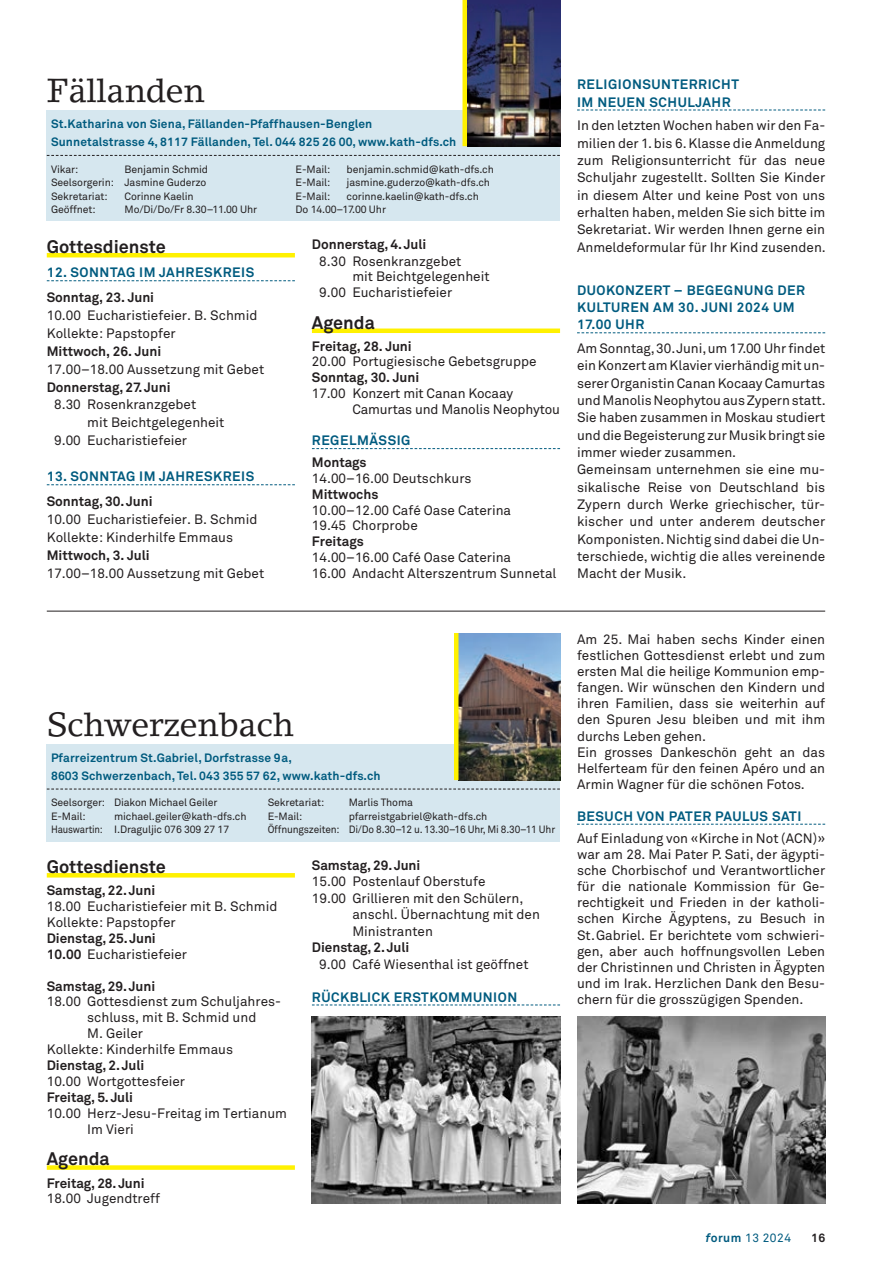
<style>
.page{position:relative;width:872px;height:1263px;background:#fff}
.page>*{position:absolute;margin:0;border:0;box-sizing:border-box;transform-origin:0 0}
.t1{font:33px "Lino Letter";letter-spacing:-.01em;color:#231f20}
.t2{font:700 18px "Akkurat Pro";color:#231f20}
.t3{font:13.5px/17.2px "Akkurat Pro";color:#231f20}
.t4{font:700 13.5px/15.9px "Akkurat Pro";letter-spacing:-.005em;color:#231f20}
.t5{font:700 13.5px/17.2px "Akkurat Pro";letter-spacing:.04em;color:#005b7f}
.t6{font:700 12px/18px "Akkurat Pro";letter-spacing:.01em;color:#005b7f}
.t7{font:12px "Akkurat Pro";letter-spacing:.04em;color:#005b7f}
.t8{font:700 12px "Akkurat Pro";color:#231f20}
.t9{font:10.5px/13.5px "Akkurat Pro";letter-spacing:-.01em;color:#231f20}
.s1{font-weight:400}
.s2{font-weight:700;font-style:italic}
.s3{font-weight:700}
</style>
<div class="page">
<hr style="left:47px;top:253px;width:248px;height:4px;background:#fff101">
<svg style="left:47px;top:280px;width:248px;height:1px"></svg>
<svg style="left:47px;top:484px;width:248px;height:1px"></svg>
<div style="left:312px;top:328px;width:248px;height:5px;background:#fff101"></div>
<svg style="left:312px;top:448px;width:248px;height:1px"></svg>
<svg style="left:577px;top:110px;width:248px;height:1px"></svg>
<svg style="left:577px;top:332px;width:248px;height:1px"></svg>
<div style="left:47px;top:111px;width:513px;height:110px;background:#d6e7ef"></div>
<img style="left:467px;top:0;width:93px;height:146px">
<div style="left:462px;top:0;width:5px;height:146px;background:#fff101"></div>
<svg style="left:47px;top:155px;width:513px;height:1px"></svg>
<div style="left:47px;top:744px;width:513px;height:98px;background:#d6e7ef"></div>
<img style="left:458px;top:634px;width:102px;height:146px">
<hr style="left:454px;top:634px;width:4px;height:146px;background:#fff101">
<svg style="left:47px;top:788px;width:513px;height:1px"></svg>
<hr style="left:47px;top:611px;width:778px;height:1px;background:#231f20">
<img style="left:312px;top:1016px;width:248px;height:187px">
<img style="left:577px;top:1016px;width:248px;height:187px">
<svg style="left:47px;top:873px;width:248px;height:4px"></svg>
<div style="left:47px;top:1165px;width:248px;height:5px;background:#fff101"></div>
<svg style="left:312px;top:1004px;width:248px;height:1px"></svg>
<svg style="left:577px;top:824px;width:248px;height:1px"></svg>
<h1 class="t1" style="left:47px;top:70px;width:160px">Fällanden</h1>
<p class="t6" style="left:51px;top:115px;width:407px">St.Katharina von Siena, Fällanden-Pfaffhausen-Benglen<br>Sunnetalstrasse 4, 8117 Fällanden, Tel. 044 825 26 00, www.kath-dfs.ch</p>
<p class="t9" style="left:51px;top:163px;width:29px">Vikar:</p>
<p class="t9" style="left:125px;top:163px;width:85px">Benjamin Schmid</p>
<p class="t9" style="left:296px;top:163px;width:36px">E-Mail:</p>
<p class="t9" style="left:347px;top:163px;width:149px">benjamin.schmid@kath-dfs.ch</p>
<p class="t9" style="left:51px;top:176px;width:157px">Seelsorgerin: Jasmine Guderzo</p>
<p class="t9" style="left:296px;top:176px;width:36px">E-Mail:</p>
<p class="t9" style="left:347px;top:176px;width:145px">jasmine.guderzo@kath-dfs.ch</p>
<p class="t9" style="left:51px;top:190px;width:58px">Sekretariat:</p>
<p class="t9" style="left:125px;top:190px;width:71px">Corinne Kaelin</p>
<p class="t9" style="left:296px;top:190px;width:36px">E-Mail:</p>
<p class="t9" style="left:347px;top:190px;width:134px">corinne.kaelin@kath-dfs.ch</p>
<p class="t9" style="left:51px;top:203px;width:46px">Geöffnet:</p>
<p class="t9" style="left:125px;top:203px;width:134px">Mo/Di/Do/Fr 8.30–11.00 Uhr</p>
<p class="t9" style="left:296px;top:203px;width:92px">Do 14.00–17.00 Uhr</p>
<h2 class="t2" style="left:47px;top:235px;width:121px">Gottesdienste</h2>
<p class="t5" style="left:47px;top:264px;width:209px">12. SONNTAG IM JAHRESKREIS</p>
<p class="t4" style="left:47px;top:289px;width:109px">Sonntag, 23. Juni</p>
<p class="t3" style="left:47px;top:306px;width:212px;line-height:18px">10.00 Eucharistiefeier. B. Schmid<br>Kollekte: Papstopfer</p>
<p class="t4" style="left:47px;top:343px;width:116px">Mittwoch, 26. Juni</p>
<p class="t3" style="left:47px;top:361px;width:219px">17.00–18.00 Aussetzung mit Gebet</p>
<p class="t4" style="left:47px;top:379px;width:125px">Donnerstag, 27. Juni</p>
<p class="t3" style="left:54px;top:396px;width:144px">8.30 Rosenkranzgebet</p>
<p class="t3" style="left:87px;top:414px;width:139px">mit Beichtgelegenheit</p>
<p class="t3" style="left:54px;top:432px;width:134px">9.00 Eucharistiefeier</p>
<p class="t5" style="left:47px;top:468px;width:209px">13. SONNTAG IM JAHRESKREIS</p>
<p class="t4" style="left:47px;top:493px;width:107px">Sonntag, 30. Juni</p>
<p class="t3" style="left:47px;top:510px;width:212px;line-height:18px">10.00 Eucharistiefeier. B. Schmid<br>Kollekte: Kinderhilfe Emmaus</p>
<p class="t4" style="left:47px;top:547px;width:104px">Mittwoch, 3. Juli</p>
<p class="t3" style="left:47px;top:565px;width:219px">17.00–18.00 Aussetzung mit Gebet</p>
<p class="t4" style="left:312px;top:237px;width:116px">Donnerstag, 4. Juli</p>
<p class="t3" style="left:319px;top:253px;width:144px">8.30 Rosenkranzgebet</p>
<p class="t3" style="left:352px;top:268px;width:139px">mit Beichtgelegenheit</p>
<p class="t3" style="left:319px;top:284px;width:134px">9.00 Eucharistiefeier</p>
<h2 class="t2" style="left:312px;top:311px;width:64px">Agenda</h2>
<p class="t4" style="left:312px;top:338px;width:101px">Freitag, 28. Juni</p>
<p class="t3" style="left:312px;top:353px;width:226px">20.00 Portugiesische Gebetsgruppe</p>
<p class="t4" style="left:312px;top:370px;width:109px">Sonntag, 30. Juni</p>
<p class="t3" style="left:352px;top:386px;width:209px;line-height:15.8px;text-indent:-40px">17.00 Konzert mit Canan Kocaay<br>Camurtas und Manolis Neophytou</p>
<p class="t5" style="left:312px;top:432px;width:100px">REGELMÄSSIG</p>
<p class="t4" style="left:312px;top:455px;width:56px">Montags</p>
<p class="t3" style="left:312px;top:470px;width:161px">14.00–16.00 Deutschkurs</p>
<p class="t4" style="left:312px;top:486px;width:68px">Mittwochs</p>
<p class="t3" style="left:312px;top:502px;width:201px;line-height:15.8px">10.00–12.00 Café Oase Caterina<br>19.45 Chorprobe</p>
<p class="t4" style="left:312px;top:534px;width:53px">Freitags</p>
<p class="t3" style="left:312px;top:549px;width:246px;line-height:16.5px">14.00–16.00 Café Oase Caterina<br>16.00 Andacht Alterszentrum Sunnetal</p>
<p class="t5" style="left:577px;top:76px;width:163px">RELIGIONSUNTERRICHT<br>IM NEUEN SCHULJAHR</p>
<p class="t3" style="left:577px;top:117px;width:250px;text-align:justify">In den letzten Wochen haben wir den Fa&shy;milien der 1. bis 6. Klasse die Anmeldung zum Religionsunterricht für das neue Schuljahr zugestellt. Sollten Sie Kinder in diesem Alter und keine Post von uns erhalten haben, melden Sie sich bitte im Sekretariat. Wir werden Ihnen gerne ein Anmeldeformular für Ihr Kind zusenden.</p>
<p class="t5" style="left:577px;top:281px;width:230px">DUOKONZERT – BEGEGNUNG DER<br>KULTUREN AM 30. JUNI 2024 UM<br>17.00 UHR</p>
<p class="t3" style="left:577px;top:340px;width:250px">Am Sonntag, 30. Juni, um 17.00 Uhr findet ein Konzert am Klavier vierhändig mit un&shy;serer Organistin Canan Kocaay Camurtas und Manolis Neophytou aus Zypern statt.<br>Sie haben zusammen in Moskau studiert und die Begeisterung zur Musik bringt sie immer wieder zusammen.<br>Gemeinsam unternehmen sie eine mu&shy;sikalische Reise von Deutschland bis Zypern durch Werke griechischer, tür&shy;kischer und unter anderem deutscher Komponisten. Nichtig sind dabei die Un&shy;terschiede, wichtig die alles vereinende Macht der Musik.</p>
<h1 class="t1" style="left:47px;top:704px;width:249px">Schwerzenbach</h1>
<p class="t6" style="left:51px;top:749px;width:331px">Pfarreizentrum St.Gabriel, Dorfstrasse 9a,<br>8603 Schwerzenbach, Tel. 043 355 57 62, www.kath-dfs.ch</p>
<p class="t9" style="left:51px;top:796px;width:168px">Seelsorger: Diakon Michael Geiler<br>E-Mail:</p>
<p class="t9" style="left:268px;top:796px;width:58px">Sekretariat:</p>
<p class="t9" style="left:349px;top:796px;width:66px">Marlis Thoma</p>
<p class="t9" style="left:268px;top:810px;width:36px">E-Mail:</p>
<p class="t9" style="left:51px;top:810px;width:197px;text-indent:63px">michael.geiler@kath-dfs.ch<br>Hauswartin: I.Draguljic 076 309 27 17</p>
<p class="t9" style="left:268px;top:810px;width:289px;text-indent:81px">pfarreistgabriel@kath-dfs.ch<br>Öffnungszeiten: Di/Do 8.30–12 u. 13.30–16 Uhr, Mi 8.30–11 Uhr</p>
<h2 class="t2" style="left:47px;top:855px;width:121px">Gottesdienste</h2>
<p class="t4" style="left:47px;top:883px;width:110px">Samstag, 22. Juni</p>
<p class="t3" style="left:47px;top:899px;width:232px;line-height:15.9px">18.00 Eucharistiefeier mit B. Schmid<br>Kollekte: Papstopfer</p>
<p class="t4" style="left:47px;top:930px;width:142px">Dienstag, 25. Juni<br>10.00 <span class="s1">Eucharistiefeier</span></p>
<p class="t4" style="left:47px;top:978px;width:110px">Samstag, 29. Juni</p>
<p class="t3" style="left:47px;top:993px;width:236px">18.00 Gottesdienst zum Schuljahres-</p>
<p class="t3" style="left:87px;top:1009px;width:171px">schluss, mit B. Schmid und</p>
<p class="t3" style="left:87px;top:1025px;width:57px">M. Geiler</p>
<p class="t3" style="left:47px;top:1041px;width:188px">Kollekte: Kinderhilfe Emmaus</p>
<p class="t4" style="left:47px;top:1057px;width:99px">Dienstag, 2. Juli</p>
<p class="t3" style="left:47px;top:1073px;width:140px">10.00 Wortgottesfeier</p>
<p class="t4" style="left:47px;top:1089px;width:88px">Freitag, 5. Juli</p>
<p class="t3" style="left:87px;top:1105px;width:201px;line-height:15.9px;text-indent:-40px">10.00 Herz-Jesu-Freitag im Tertianum<br>Im Vieri</p>
<h2 class="t2" style="left:47px;top:1148px;width:64px">Agenda</h2>
<p class="t4" style="left:47px;top:1175px;width:99px">Freitag, 28. Juni</p>
<p class="t3" style="left:47px;top:1190px;width:115px">18.00 Jugendtreff</p>
<p class="t4" style="left:312px;top:857px;width:110px">Samstag, 29. Juni</p>
<p class="t3" style="left:312px;top:873px;width:175px">15.00 Postenlauf Oberstufe</p>
<p class="t3" style="left:312px;top:889px;width:213px">19.00 Grillieren mit den Schülern,</p>
<p class="t3" style="left:352px;top:906px;width:189px">anschl. Übernachtung mit den</p>
<p class="t3" style="left:352px;top:922px;width:82px">Ministranten</p>
<p class="t4" style="left:312px;top:939px;width:99px">Dienstag, 2. Juli</p>
<p class="t3" style="left:319px;top:955px;width:211px">9.00 Café Wiesenthal ist geöffnet</p>
<p class="t5" style="left:312px;top:988px;width:207px">RÜCKBLICK ERSTKOMMUNION</p>
<p class="t3" style="left:577px;top:632px;width:250px;line-height:16px">Am 25. Mai haben sechs Kinder einen festlichen Gottesdienst erlebt und zum ersten Mal die heilige Kommunion emp&shy;fangen. Wir wünschen den Kindern und ihren Familien, dass sie weiterhin auf den Spuren Jesu bleiben und mit ihm durchs Leben gehen.<br>Ein grosses Dankeschön geht an das Helferteam für den feinen Apéro und an Armin Wagner für die schönen Fotos.</p>
<p class="t5" style="left:577px;top:807px;width:226px">BESUCH VON PATER PAULUS SATI</p>
<p class="t3" style="left:577px;top:831px;width:250px;line-height:16px;text-align:justify">Auf Einladung von «Kirche in Not (ACN)» war am 28. Mai Pater P. Sati, der ägypti&shy;sche Chorbischof und Verantwortlicher für die nationale Kommission für Ge&shy;rechtigkeit und Frieden in der katholi&shy;schen Kirche Ägyptens, zu Besuch in St.Gabriel. Er berichtete vom schwieri&shy;gen, aber auch hoffnungsvollen Leben der Christinnen und Christen in Ägypten und im Irak. Herzlichen Dank den Besu&shy;chern für die grosszügigen Spenden.</p>
<p class="t7" style="left:705px;top:1231px;width:87px"><span class="s2">f</span><span class="s3">orum</span> 13 2024</p>
<p class="t8" style="left:811px;top:1231px;width:16px">16</p>
</div>
